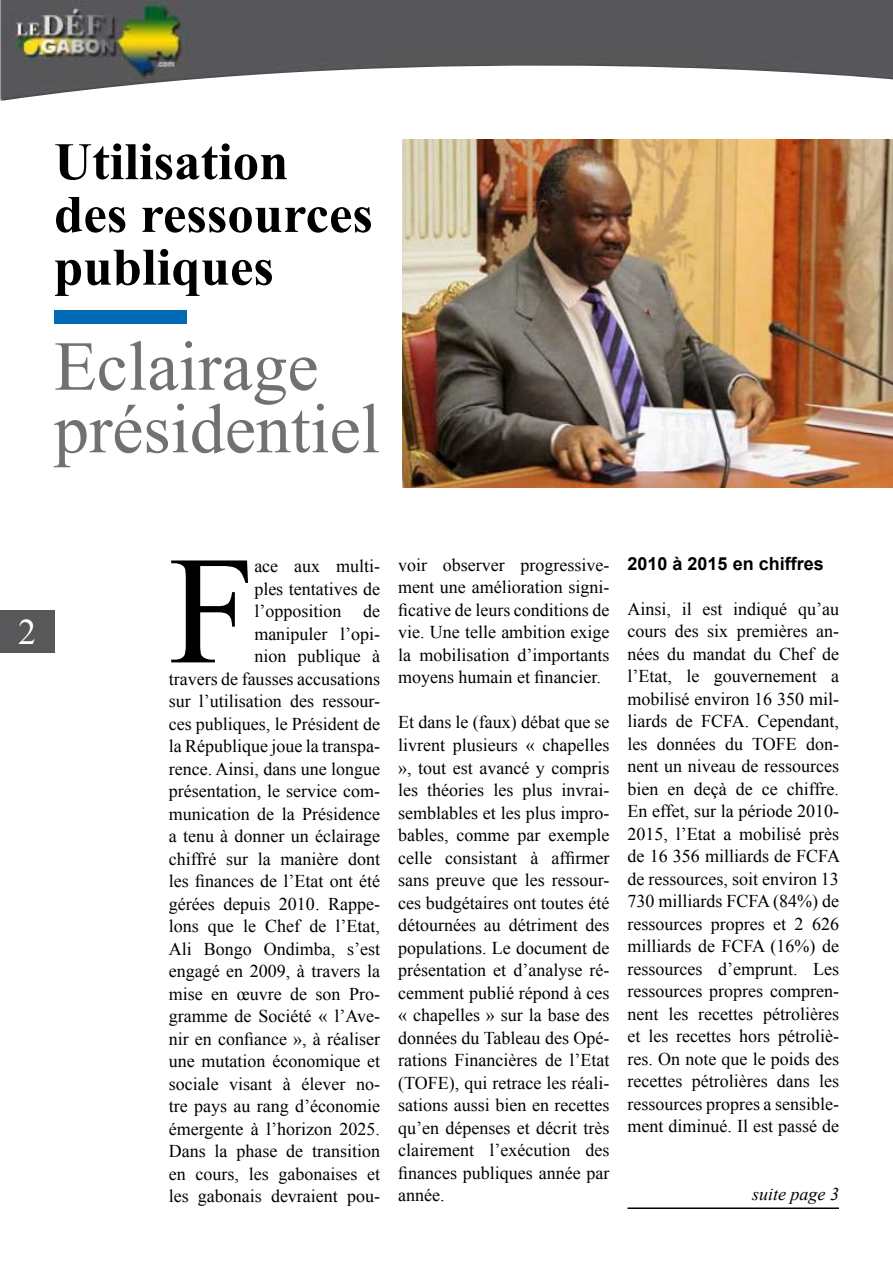
<style>
.page{position:relative;width:893px;height:1263px;background:#fff}
.page>*{position:absolute;margin:0;border:0;box-sizing:border-box;transform-origin:0 0}
.t1{font:153.9px "Times New Roman";color:#000}
.t2{font:70.05px/62.6px "Times New Roman";color:#707173}
.t3{font:700 52.8px/52.8px "Times New Roman";color:#000}
.t4{font:36px "Times New Roman";color:#fff}
.t5{font:18px/22.5px "Times New Roman";color:#000;text-align:justify}
.t6{font:700 18px "Arial";color:#000}
.t7{font:italic 18px "Times New Roman";color:#000}
</style>
<div class="page">
<div style="left:0;top:610px;width:54px;height:43px;background:#58585a"></div>
<img style="left:0;top:0;width:893px;height:101px">
<img style="left:403px;top:139px;width:490px;height:349px">
<div style="left:54px;top:310px;width:132px;height:14px;background:#006ab2"></div>
<hr style="left:628px;top:1207px;width:211px;height:2px;background:#000">
<h3 class="t3" style="left:54px;top:134px;width:320px">Utilisation des ressources publiques</h3>
<h2 class="t2" style="left:54px;top:333px;width:328px">Eclairage présidentiel</h2>
<h3 class="t4" style="left:18px;top:606px;width:19px">2</h3>
<p class="t5" style="left:169px;top:554px;width:213px;text-align:right">ace aux multi-<br>ples tentatives de l’opposition de<br>manipuler l’opi-<br>nion publique à<br>travers de fausses accusations sur l’utilisation des ressour&shy;ces publiques, le Président de la République joue la transpa&shy;rence. Ainsi, dans une longue présentation, le service com&shy;munication de la Présidence a tenu à donner un éclairage chiffré sur la manière dont les finances de l’Etat ont été gérées depuis 2010. Rappe&shy;lons que le Chef de l’Etat,<br>Ali Bongo Ondimba, s’est engagé en 2009, à travers la mise en œuvre de son Pro&shy;gramme de Société « l’Ave&shy;nir en confiance », à réaliser une mutation économique et sociale visant à élever no&shy;tre pays au rang d’économie émergente à l’horizon 2025.<br>Dans la phase de transition en cours, les gabonaises et les gabonais devraient pou-</p>
<p class="t5" style="left:398px;top:553px;width:213px">voir observer progressive&shy;ment une amélioration signi&shy;ficative de leurs conditions de vie. Une telle ambition exige la mobilisation d’importants moyens humain et financier.</p>
<h1 class="t1" style="left:169px;top:502px;width:87px">F</h1>
<p class="t5" style="left:398px;top:711px;width:213px">Et dans le (faux) débat que se livrent plusieurs « chapelles », tout est avancé y compris les théories les plus invrai&shy;semblables et les plus impro&shy;bables, comme par exemple celle consistant à affirmer sans preuve que les ressour&shy;ces budgétaires ont toutes été détournées au détriment des populations. Le document de présentation et d’analyse ré&shy;cemment publié répond à ces « chapelles » sur la base des données du Tableau des Opé&shy;rations Financières de l’Etat (TOFE), qui retrace les réali&shy;sations aussi bien en recettes qu’en dépenses et décrit très clairement l’exécution des finances publiques année par année.</p>
<p class="t6" style="left:628px;top:551px;width:198px">2010 à 2015 en chiffres</p>
<p class="t5" style="left:628px;top:597px;width:214px">Ainsi, il est indiqué qu’au cours des six premières an&shy;nées du mandat du Chef de l’Etat, le gouvernement a mobilisé environ 16 350 mil&shy;liards de FCFA. Cependant, les données du TOFE don&shy;nent un niveau de ressources bien en deçà de ce chiffre.<br>En effet, sur la période 2010- 2015, l’Etat a mobilisé près de 16 356 milliards de FCFA de ressources, soit environ 13<br>730 milliards FCFA (84%) de ressources propres et 2 626 milliards de FCFA (16%) de ressources d’emprunt. Les ressources propres compren&shy;nent les recettes pétrolières et les recettes hors pétroliè&shy;res. On note que le poids des recettes pétrolières dans les ressources propres a sensible&shy;ment diminué. Il est passé de</p>
<p class="t7" style="left:752px;top:1182px;width:88px">suite page 3</p>
</div>
